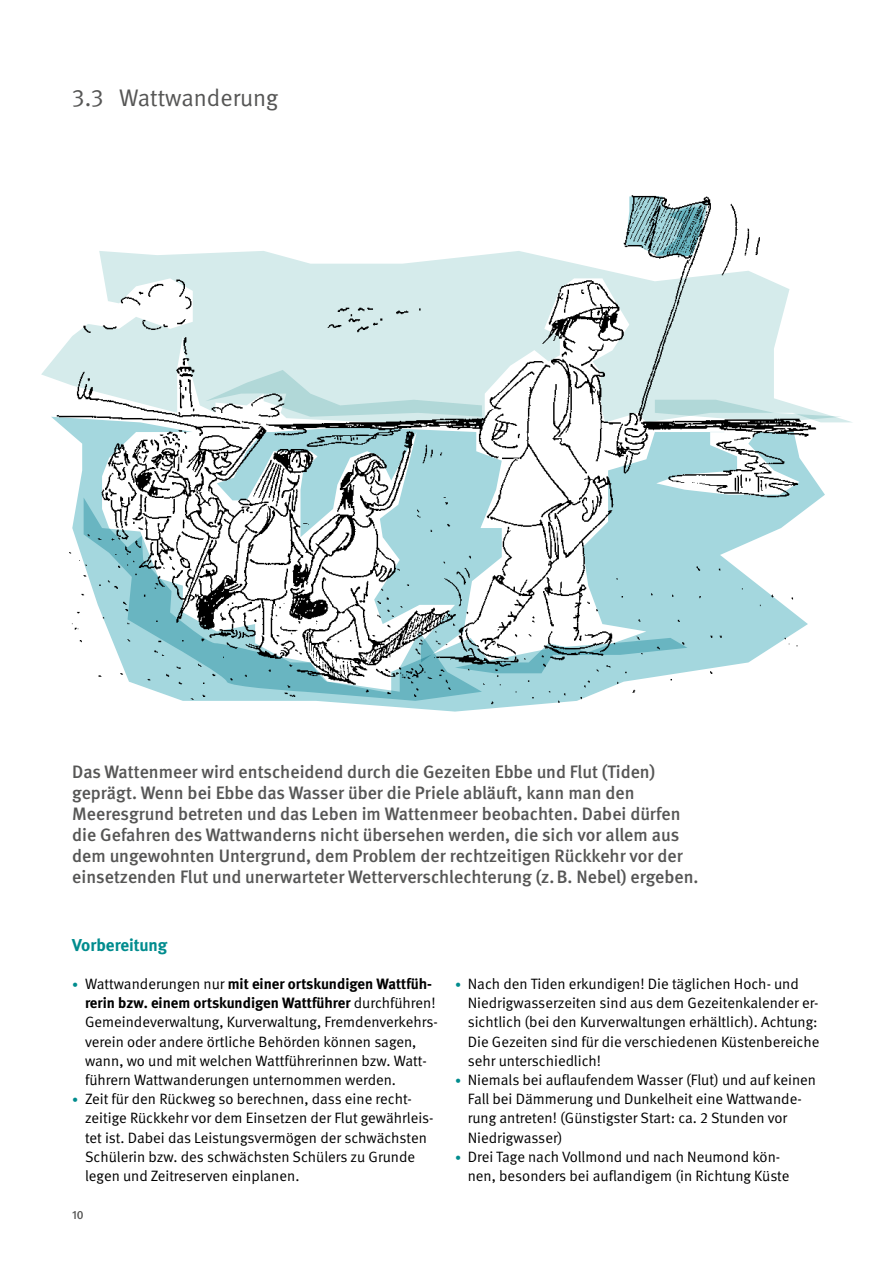
<style>
.page{position:relative;width:893px;height:1263px;background:#fff}
.page>*{position:absolute;margin:0;border:0;box-sizing:border-box;transform-origin:0 0}
.Ueberschriften_H1u_ohne_HD{font:24px "DGUV Meta";color:#565655}
.Fließtext_AL_12pt_2spaltig_HD{font:500 18px/21px "DGUV Meta";color:#565655}
.Ueberschriften_H2_ohne_Zahl{font:700 17.25px "DGUV Meta";color:#008c8e}
.t1{font:15px/19.2px "DGUV Meta";color:#000}
.t2{font:500 12px "DGUV Meta";color:#565655}
.s1{font-size:12px;color:#008c8e}
.s2{font-weight:700}
</style>
<div class="page">
<svg style="left:41px;top:251px;width:810px;height:171px;fill:#d5ebeb"></svg>
<svg style="left:51px;top:417px;width:774px;height:294px"></svg>
<svg style="left:217px;top:427px;width:285px;height:211px;fill:#a4d7de"></svg>
<svg style="left:84px;top:497px;width:398px;height:204px"></svg>
<svg style="left:455px;top:638px;width:232px;height:35px"></svg>
<svg style="left:206px;top:370px;width:276px;height:47px;background:#cae3e3"></svg>
<svg style="left:655px;top:400px;width:187px;height:22px"></svg>
<svg style="left:625px;top:196px;width:83px;height:60px"></svg>
<h2 class="Ueberschriften_H1u_ohne_HD" style="left:72px;top:83px;width:207px">3.3 Wattwanderung</h2>
<p class="Fließtext_AL_12pt_2spaltig_HD" style="left:72px;top:761px;width:628px">Das Wattenmeer wird entscheidend durch die Gezeiten Ebbe und Flut (Tiden) geprägt. Wenn bei Ebbe das Wasser über die Priele abläuft, kann man den Meeresgrund betreten und das Leben im Wattenmeer beobachten. Dabei dürfen die Gefahren des Wattwanderns nicht übersehen werden, die sich vor allem aus dem ungewohnten Untergrund, dem Problem der rechtzeitigen Rückkehr vor der einsetzenden Flut und unerwarteter Wetterverschlechterung (z.B. Nebel) ergeben.</p>
<h3 class="Ueberschriften_H2_ohne_Zahl" style="left:72px;top:934px;width:97px">Vorbereitung</h3>
<p class="t1" style="left:85px;top:974px;width:354px;text-indent:-13px"><span class="s1">•</span> Wattwanderungen nur <span class="s2">mit einer ortskundigen Wattfüh&shy;rerin bzw. einem ortskundigen Wattführer</span> durchführen!<br>Gemeindeverwaltung, Kurverwaltung, Fremdenverkehrs&shy;verein oder andere örtliche Behörden können sagen, wann, wo und mit welchen Wattführerinnen bzw. Watt&shy;führern Wattwanderungen unternommen werden.</p>
<p class="t1" style="left:85px;top:1090px;width:350px;text-indent:-13px"><span class="s1">•</span> Zeit für den Rückweg so berechnen, dass eine recht&shy;zeitige Rückkehr vor dem Einsetzen der Flut gewährleis&shy;tet ist. Dabei das Leistungsvermögen der schwächsten Schülerin bzw. des schwächsten Schülers zu Grunde legen und Zeitreserven einplanen.</p>
<p class="t2" style="left:72px;top:1208px;width:13px">10</p>
<p class="t1" style="left:468px;top:974px;width:353px;text-indent:-13px"><span class="s1">•</span> Nach den Tiden erkundigen! Die täglichen Hoch- und Niedrigwasserzeiten sind aus dem Gezeitenkalender er&shy;sichtlich (bei den Kurverwaltungen erhältlich). Achtung:<br>Die Gezeiten sind für die verschiedenen Küstenbereiche sehr unterschiedlich!</p>
<p class="t1" style="left:468px;top:1070px;width:350px;text-indent:-13px"><span class="s1">•</span> Niemals bei auflaufendem Wasser (Flut) und auf keinen Fall bei Dämmerung und Dunkelheit eine Wattwande&shy;rung antreten! (Günstigster Start: ca. 2 Stunden vor Niedrigwasser)</p>
<p class="t1" style="left:468px;top:1147px;width:323px;text-indent:-13px"><span class="s1">•</span> Drei Tage nach Vollmond und nach Neumond kön&shy;nen, besonders bei auflandigem (in Richtung Küste</p>
</div>
